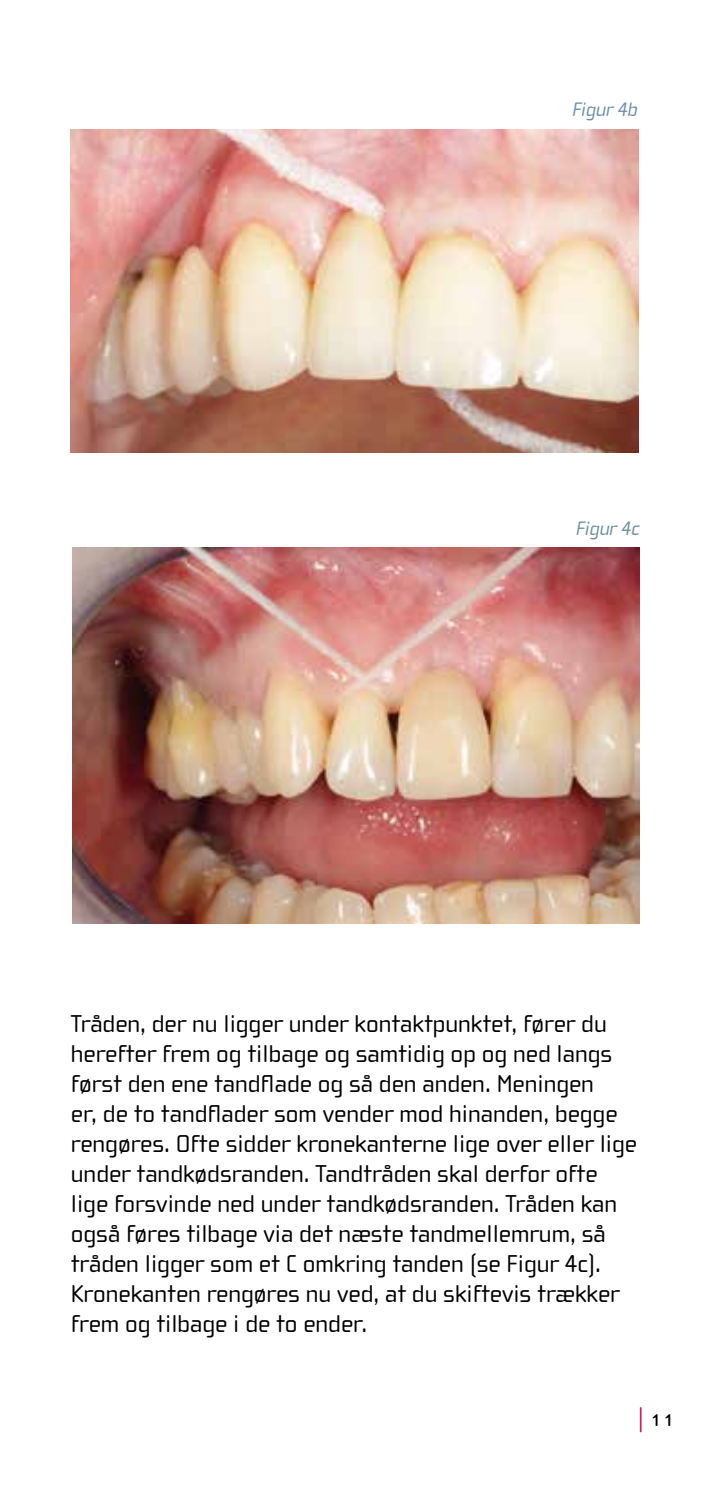
<style>
.page{position:relative;width:709px;height:1489px;background:#fff}
.page>*{position:absolute;margin:0;border:0;box-sizing:border-box;transform-origin:0 0}
.t1{font:25px/30px "Cholla Wide OT";color:#000}
.t2{font:25px "Cholla Unicase OT";color:#000}
.t3{font:italic 20px "Cholla Wide OT";letter-spacing:-.01em;color:#6e90a6}
.s1{color:#d30043}
</style>
<div class="page">
<img style="left:71px;top:129px;width:567px;height:323px">
<img style="left:73px;top:547px;width:567px;height:376px">
<p class="t3" style="left:572px;top:99px;width:67px">Figur 4b</p>
<p class="t3" style="left:576px;top:517px;width:65px">Figur 4c</p>
<p class="t1" style="left:71px;top:1009px;width:567px">Tråden, der nu ligger under kontaktpunktet, fører du herefter frem og tilbage og samtidig op og ned langs først den ene tandflade og så den anden. Meningen<br>er, de to tandflader som vender mod hinanden, begge rengøres. Ofte sidder kronekanterne lige over eller lige under tandkødsranden. Tandtråden skal derfor ofte lige forsvinde ned under tandkødsranden. Tråden kan også føres tilbage via det næste tandmellemrum, så tråden ligger som et C omkring tanden (se Figur 4c).<br>Kronekanten rengøres nu ved, at du skiftevis trækker frem og tilbage i de to ender.</p>
<p class="t2" style="left:638px;top:1403px;width:38px"><span class="s1">|</span> 11</p>
</div>
